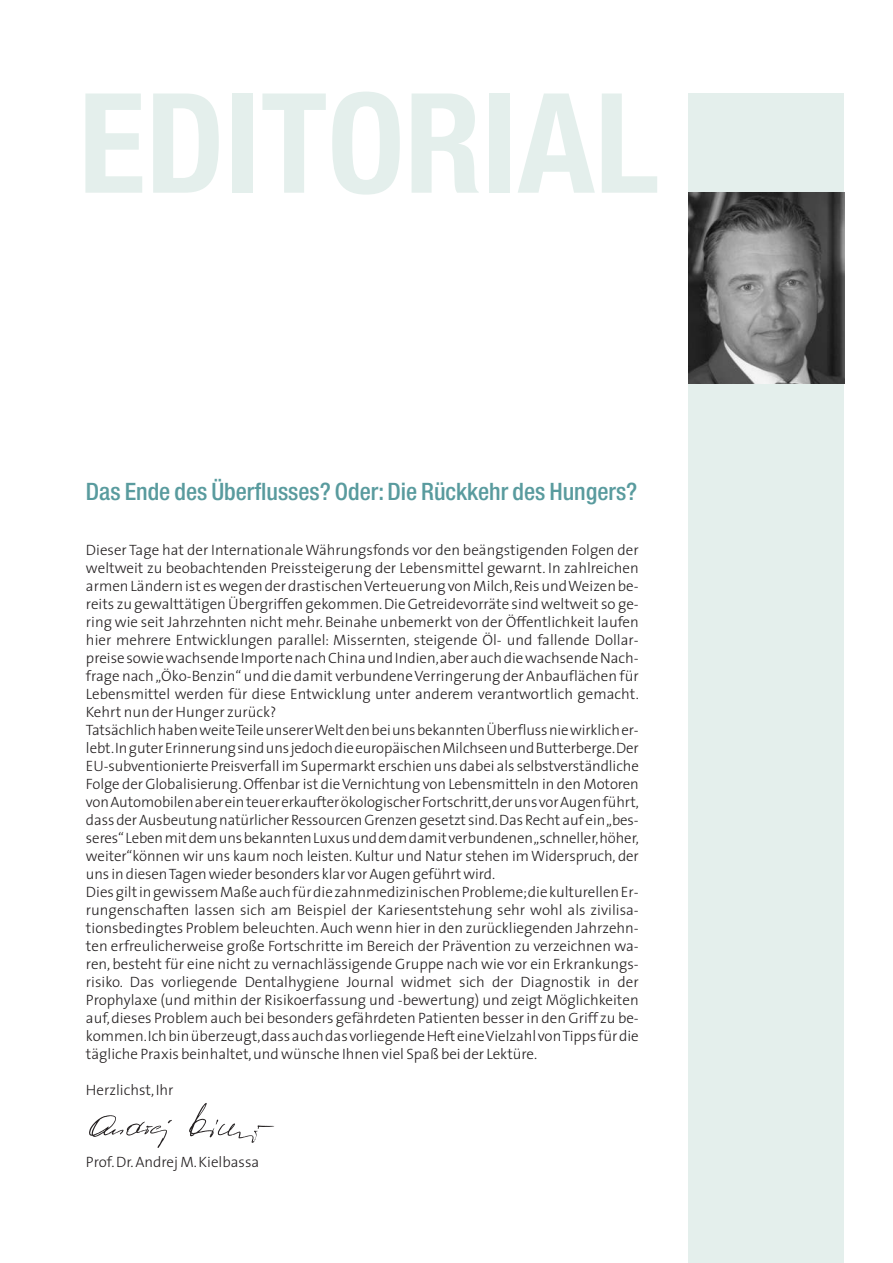
<style>
.page{position:relative;width:893px;height:1263px;background:#fff}
.page>*{position:absolute;margin:0;border:0;box-sizing:border-box;transform-origin:0 0}
.t1{font:700 condensed 138.9px "Helvetica Neue";color:#e4efec}
.t2{font:500 condensed 24px "Helvetica Neue";color:#599b9e}
.t3{font:300 15px/18px "The Sans";color:#231f20}
</style>
<div class="page">
<div style="left:689px;top:94px;width:155px;height:1169px;background:#e4efec"></div>
<img style="left:689px;top:193px;width:155px;height:190px">
<img style="left:89px;top:1103px;width:185px;height:45px">
<h1 class="t1" style="left:78px;top:93px;width:582px">EDITORIAL</h1>
<h2 class="t2" style="left:86px;top:482px;width:553px">Das Ende des Überflusses? Oder: Die Rückkehr des Hungers?</h2>
<p class="t3" style="left:86px;top:542px;width:554px">Dieser Tage hat der Internationale Währungsfonds vor den beängstigenden Folgen der weltweit zu beobachtenden Preissteigerung der Lebensmittel gewarnt. In zahlreichen armen Ländern ist es wegen der drastischen Verteuerung von Milch,Reis und Weizen be&shy;reits zu gewalttätigen Übergriffen gekommen. Die Getreidevorräte sind weltweit so ge&shy;ring wie seit Jahrzehnten nicht mehr. Beinahe unbemerkt von der Öffentlichkeit laufen hier mehrere Entwicklungen parallel: Missernten, steigende Öl- und fallende Dollar&shy;preise sowie wachsende Importe nach China und Indien,aber auch die wachsende Nach&shy;frage nach „Öko-Benzin“ und die damit verbundene Verringerung der Anbauflächen für Lebensmittel werden für diese Entwicklung unter anderem verantwortlich gemacht.<br>Kehrt nun der Hunger zurück?<br>Tatsächlich haben weite Teile unserer Weltden bei uns bekannten Überfluss nie wirklich er&shy;lebt.In guter Erinnerung sind uns jedoch die europäischen Milchseen und Butterberge.Der EU-subventionierte Preisverfall im Supermarkt erschien uns dabei als selbstverständliche Folge der Globalisierung. Offenbar ist die Vernichtung von Lebensmitteln in den Motoren von Automobilen aber ein teuer erkaufter ökologischer Fortschritt,der uns vor Augen führt, dass der Ausbeutung natürlicher Ressourcen Grenzen gesetzt sind.Das Recht auf ein „bes&shy;seres“ Leben mit dem uns bekannten Luxus und dem damit verbundenen „schneller,höher, weiter“können wir uns kaum noch leisten. Kultur und Natur stehen im Widerspruch, der uns in diesen Tagen wieder besonders klar vor Augen geführt wird.<br>Dies gilt in gewissem Maße auch für die zahnmedizinischen Probleme;die kulturellen Er&shy;rungenschaften lassen sich am Beispiel der Kariesentstehung sehr wohl als zivilisa&shy;tionsbedingtes Problem beleuchten. Auch wenn hier in den zurückliegenden Jahrzehn&shy;ten erfreulicherweise große Fortschritte im Bereich der Prävention zu verzeichnen wa&shy;ren, besteht für eine nicht zu vernachlässigende Gruppe nach wie vor ein Erkrankungs&shy;risiko. Das vorliegende Dentalhygiene Journal widmet sich der Diagnostik in der Prophylaxe (und mithin der Risikoerfassung und -bewertung) und zeigt Möglichkeiten auf,dieses Problem auch bei besonders gefährdeten Patienten besser in den Griff zu be&shy;kommen.Ich bin überzeugt,dass auch das vorliegende Heft eine Vielzahl von Tipps für die tägliche Praxis beinhaltet,und wünsche Ihnen viel Spaß bei der Lektüre.</p>
<p class="t3" style="left:86px;top:1082px;width:89px">Herzlichst,Ihr</p>
<p class="t3" style="left:86px;top:1154px;width:175px">Prof. Dr. Andrej M. Kielbassa</p>
</div>
